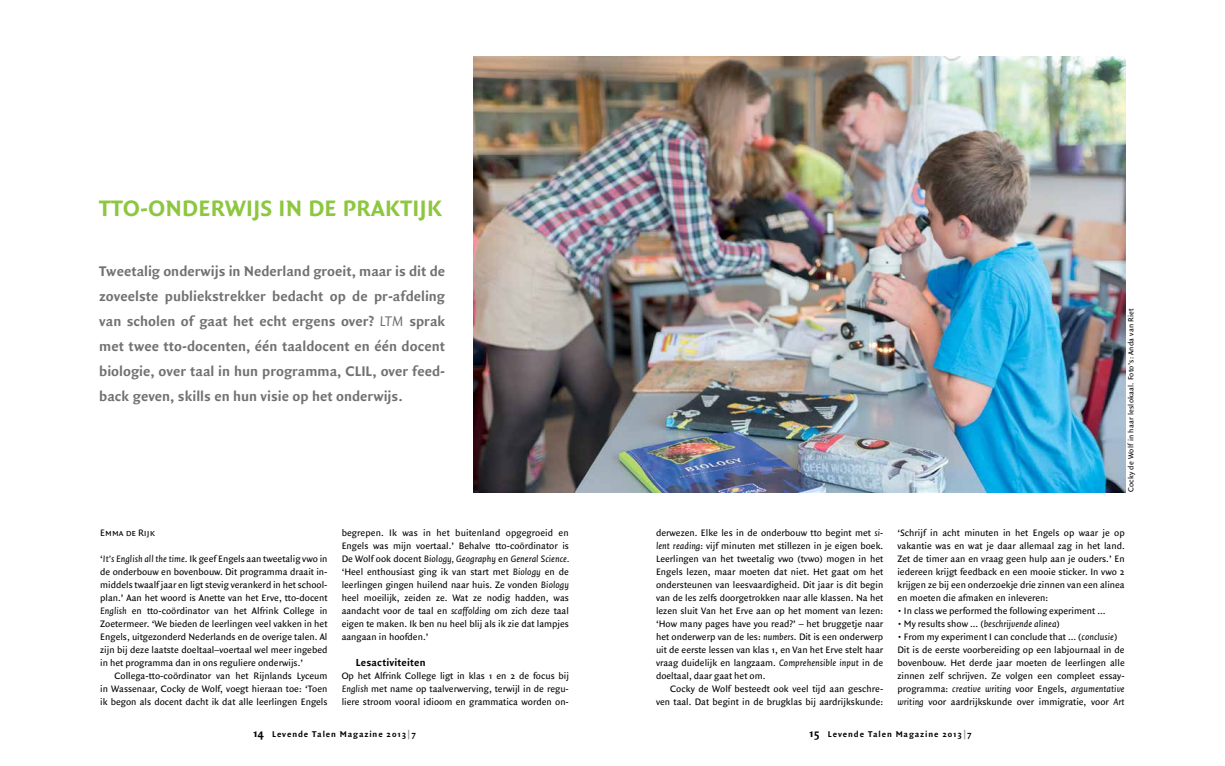
<style>
.page{position:relative;width:1225px;height:766px;background:#fff}
.page>*{position:absolute;margin:0;border:0;box-sizing:border-box;transform-origin:0 0}
.t1{font:700 24px "Quadraat Sans";letter-spacing:.015em;color:#8dc63f}
.t2{font:700 15px/25px "Quadraat Sans";color:#717073;text-align:justify}
.t3{font:700 11px "Quadraat Sans";letter-spacing:.015em;color:#000}
.t4{font:10px/13px "Quadraat Sans";color:#000;text-align:justify}
.t5{font:italic 10px "Quadraat Sans";color:#000}
.t6{font:10px "Quadraat Sans Caps";color:#000}
.t7{font:700 9px "Quadraat Sans";letter-spacing:.1em;color:#000}
.t8{font:8px "Quadraat Sans";letter-spacing:.025em;color:#000}
.s1{font-weight:400;font-style:italic}
.s2{font-style:italic}
.s3{font-style:normal}
.s4{font-size:12px}
.s5{color:#919195}
</style>
<div class="page">
<img style="left:473px;top:57px;width:652px;height:435px">
<h1 class="t1" style="left:99px;top:195px;width:344px">TTO-ONDERWIJS IN DE PRAKTIJK</h1>
<p class="t2" style="left:99px;top:258px;width:347px">Tweetalig onderwijs in Nederland groeit, maar is dit de zoveelste publiekstrekker bedacht op de pr-afdeling van scholen of gaat het echt ergens over? <span class="s1">LTM</span> sprak met twee tto-docenten, één taaldocent en één docent biologie, over taal in hun programma, CLIL, over feed&shy;back geven, skills en hun visie op het onderwijs.</p>
<p class="t6" style="left:100px;top:526px;width:56px">Emma de Rijk</p>
<p class="t4" style="left:100px;top:552px;width:229px">‘<span class="s2">It’s English all the time</span>. Ik geef Engels aan tweetalig vwo in de onderbouw en bovenbouw. Dit programma draait in&shy;middels twaalf jaar en ligt stevig verankerd in het school&shy;plan.’ Aan het woord is Anette van het Erve, tto-docent <span class="s2">English</span> en tto-coördinator van het Alfrink College in Zoetermeer. ‘We bieden de leerlingen veel vakken in het Engels, uitgezonderd Nederlands en de overige talen. Al zijn bij deze laatste doeltaal–voertaal wel meer ingebed in het programma dan in ons reguliere onderwijs.’</p>
<p class="t4" style="left:100px;top:669px;width:229px;text-indent:14px">Collega-tto-coördinator van het Rijnlands Lyceum in Wassenaar, Cocky de Wolf, voegt hieraan toe: ‘Toen ik begon als docent dacht ik dat alle leerlingen Engels</p>
<p class="t4" style="left:342px;top:526px;width:229px">begrepen. Ik was in het buitenland opgegroeid en Engels was mijn voertaal.’ Behalve tto-coördinator is De Wolf ook docent <span class="s2">Biology, Geography</span> en <span class="s2">General Science. </span>‘Heel enthousiast ging ik van start met <span class="s2">Biology</span> en de leerlingen gingen huilend naar huis. Ze vonden <span class="s2">Biology </span>heel moeilijk, zeiden ze. Wat ze nodig hadden, was aandacht voor de taal en <span class="s2">scaffolding</span> om zich deze taal eigen te maken. Ik ben nu heel blij als ik zie dat lampjes aangaan in hoofden.’</p>
<p class="t3" style="left:356px;top:656px;width:71px">Lesactiviteiten</p>
<p class="t4" style="left:342px;top:669px;width:229px">Op het Alfrink College ligt in klas 1 en 2 de focus bij <span class="s2">English</span> met name op taalverwerving, terwijl in de regu&shy;liere stroom vooral idioom en grammatica worden on-</p>
<p class="t8" style="left:1126px;top:492px;width:186px;rotate:-90deg">Cocky de Wolf in haar leslokaal. Foto’s: Anda van Riet</p>
<p class="t4" style="left:656px;top:526px;width:229px">derwezen. Elke les in de onderbouw tto begint met <span class="s2">si&shy;lent reading</span>: vijf minuten met stillezen in je eigen boek.<br>Leerlingen van het tweetalig vwo (tvwo) mogen in het Engels lezen, maar moeten dat niet. Het gaat om het ondersteunen van leesvaardigheid. Dit jaar is dit begin van de les zelfs doorgetrokken naar alle klassen. Na het lezen sluit Van het Erve aan op het moment van lezen: ‘How many pages have you read?’ – het bruggetje naar het onderwerp van de les: <span class="s2">numbers</span>. Dit is een onderwerp uit de eerste lessen van klas 1, en Van het Erve stelt haar vraag duidelijk en langzaam. <span class="s2">Comprehensible input</span> in de doeltaal, daar gaat het om.</p>
<p class="t4" style="left:656px;top:682px;width:229px;text-align:right">Cocky de Wolf besteedt ook veel tijd aan geschre&shy;ven taal. Dat begint in de brugklas bij aardrijkskunde:</p>
<p class="t4" style="left:897px;top:526px;width:229px">‘Schrijf in acht minuten in het Engels op waar je op vakantie was en wat je daar allemaal zag in het land.<br>Zet de timer aan en vraag geen hulp aan je ouders.’ En iedereen krijgt feedback en een mooie sticker. In vwo 2 krijgen ze bij een onderzoekje drie zinnen van een alinea en moeten die afmaken en inleveren:</p>
<p class="t4" style="left:897px;top:604px;width:209px">• In class we performed the following experiment …</p>
<p class="t5" style="left:897px;top:618px;width:164px"><span class="s3">• My results show … (</span>beschrijvende alinea<span class="s3">)</span></p>
<p class="t4" style="left:897px;top:630px;width:229px;text-align:left">• From my experiment I can conclude that … (<span class="s2">conclusie</span>)<br>Dit is de eerste voorbereiding op een labjournaal in de bovenbouw. Het derde jaar moeten de leerlingen alle zinnen zelf schrijven. Ze volgen een compleet essay&shy;programma: <span class="s2">creative writing</span> voor Engels, <span class="s2">argumentative writing</span> voor aardrijkskunde over immigratie, voor <span class="s2">Art</span></p>
<p class="t7" style="left:253px;top:729px;width:164px"><span class="s4">14</span> Levende Talen Magazine 2013<span class="s5">|</span>7</p>
<p class="t7" style="left:809px;top:729px;width:164px"><span class="s4">15</span> Levende Talen Magazine 2013<span class="s5">|</span>7</p>
</div>
